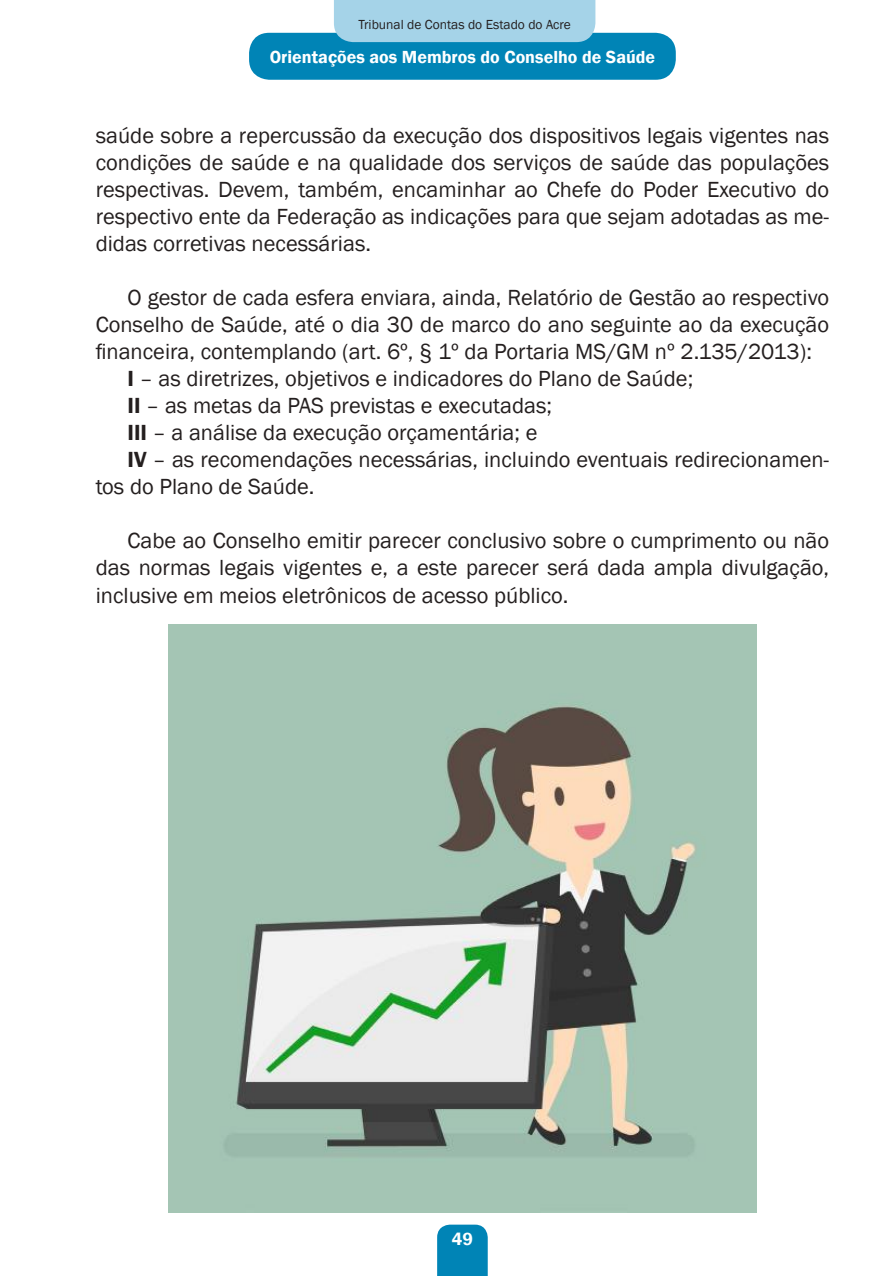
<style>
.page{position:relative;width:893px;height:1276px;background:#fff}
.page>*{position:absolute;margin:0;border:0;box-sizing:border-box;transform-origin:0 0}
.t1{font:22.5px/27px "Franklin Gothic";color:#241f1f;text-align:justify}
.t2{font:600 18px "Franklin Gothic";color:#fff}
.t3{font:13.5px "Franklin Gothic";color:#241f1f}
.s1{font-weight:600}
</style>
<div class="page">
<svg style="left:437px;top:1224px;width:51px;height:52px;background:#0b89b9"></svg>
<div style="left:249px;top:33px;width:427px;height:47px;background:#0084b6;border-radius:20px"></div>
<div style="left:334px;top:0;width:261px;height:42px;background:#a5d3e8"></div>
<img style="left:169px;top:625px;width:587px;height:587px">
<p class="t3" style="left:359px;top:16px;width:214px">Tribunal de Contas do Estado do Acre</p>
<p class="t2" style="left:270px;top:46px;width:387px">Orientações aos Membros do Conselho de Saúde</p>
<p class="t1" style="left:96px;top:123px;width:735px">saúde sobre a repercussão da execução dos dispositivos legais vigentes nas condições de saúde e na qualidade dos serviços de saúde das populações respectivas. Devem, também, encaminhar ao Chefe do Poder Executivo do respectivo ente da Federação as indicações para que sejam adotadas as me&shy;didas corretivas necessárias.</p>
<p class="t1" style="left:128px;top:285px;width:703px">O gestor de cada esfera enviara, ainda, Relatório de Gestão ao respectivo</p>
<p class="t1" style="left:96px;top:312px;width:735px">Conselho de Saúde, até o dia 30 de marco do ano seguinte ao da execução</p>
<p class="t1" style="left:96px;top:339px;width:718px">financeira, contemplando (art. 6º, § 1º da Portaria MS/GM nº 2.135/2013):</p>
<p class="t1" style="left:128px;top:366px;width:567px"><span class="s1">I</span> – as diretrizes, objetivos e indicadores do Plano de Saúde;</p>
<p class="t1" style="left:128px;top:393px;width:426px"><span class="s1">II</span> – as metas da PAS previstas e executadas;</p>
<p class="t1" style="left:128px;top:420px;width:411px"><span class="s1">III</span> – a análise da execução orçamentária; e</p>
<p class="t1" style="left:128px;top:447px;width:703px"><span class="s1">IV</span> – as recomendações necessárias, incluindo eventuais redirecionamen-</p>
<p class="t1" style="left:96px;top:474px;width:220px">tos do Plano de Saúde.</p>
<p class="t1" style="left:96px;top:528px;width:735px;text-indent:32px">Cabe ao Conselho emitir parecer conclusivo sobre o cumprimento ou não das normas legais vigentes e, a este parecer será dada ampla divulgação, inclusive em meios eletrônicos de acesso público.</p>
<p class="t2" style="left:452px;top:1228px;width:23px">49</p>
</div>
